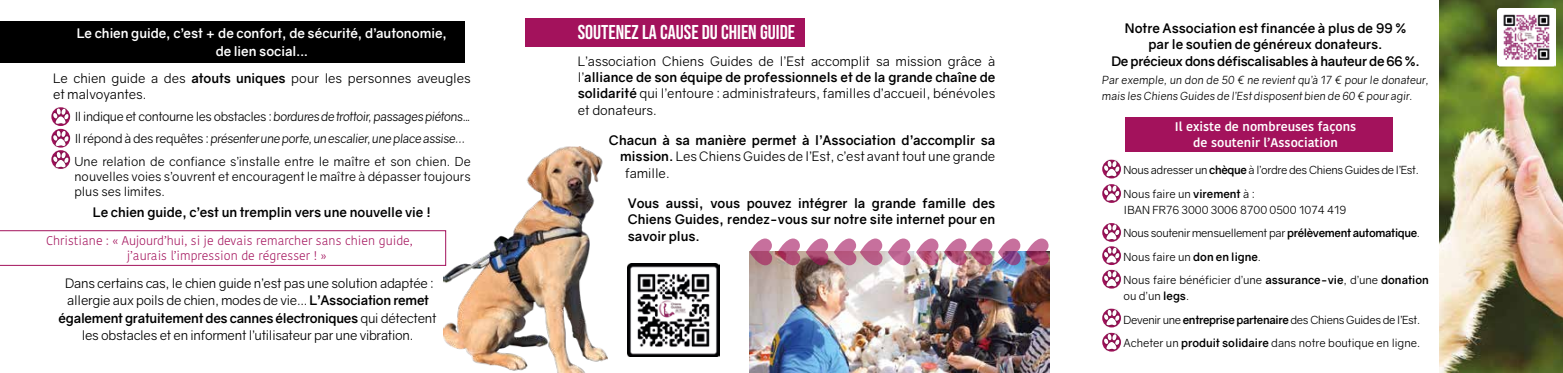
<style>
.page{position:relative;width:1563px;height:373px;background:#fff}
.page>*{position:absolute;margin:0;border:0;box-sizing:border-box;transform-origin:0 0}
.t1{font:20px "Bebas Neue";color:#fff}
.t2{font:13.12px/16.2px "Gravity";letter-spacing:-.01em;color:#000}
.t3{font:700 13.12px/16.2px "Gravity";color:#000;text-align:justify}
.t4{font:700 13.12px/17.5px "Gravity";color:#fff;text-align:center}
.t5{font:12.5px/22.1px "Gravity";letter-spacing:.005em;color:#000}
.t6{font:300 12.5px/15px "Kohinoor Bangla";color:#a3125c;text-align:center}
.t7{font:600 12.5px/16.2px "Kohinoor Bangla";color:#fff;text-align:center}
.t8{font:11.25px/23.4px "Gravity";color:#000}
.t9{font:italic 11.25px/16.2px "Gravity";color:#000}
.t10{font:11.25px/23.4px "Gravity";letter-spacing:-.03em;color:#000}
.s1{font-weight:700}
.s2{font-style:italic}
</style>
<div class="page">
<div style="left:0;top:21px;width:465px;height:42px;background:#000"></div>
<div style="left:51px;top:106px;width:19px;height:20px;background:#000;opacity:.4"></div>
<svg style="left:53px;top:108px;width:16px;height:16px"></svg>
<div style="left:51px;top:128px;width:19px;height:20px;background:#000;opacity:.4"></div>
<div style="left:51px;top:150px;width:19px;height:19px;background:#000;opacity:.4"></div>
<svg style="left:53px;top:130px;width:16px;height:37px"></svg>
<svg style="left:0;top:230px;width:443px;height:35px"></svg>
<div style="left:1125px;top:117px;width:267px;height:35px;background:#a3125c"></div>
<div style="left:524px;top:19px;width:280px;height:28px;background:#a3125c"></div>
<img style="left:443px;top:146px;width:165px;height:226px">
<img style="left:627px;top:263px;width:92px;height:93px">
<img style="left:749px;top:251px;width:300px;height:121px">
<svg style="left:806px;top:238px;width:22px;height:27px"></svg>
<svg style="left:749px;top:238px;width:51px;height:27px"></svg>
<img style="left:834px;top:238px;width:215px;height:27px">
<img style="left:1439px;top:0;width:124px;height:372px">
<div style="left:1102px;top:159px;width:19px;height:19px;background:#000;opacity:.4"></div>
<svg style="left:1104px;top:160px;width:16px;height:16px"></svg>
<div style="left:1102px;top:183px;width:19px;height:19px;background:#000;opacity:.4"></div>
<svg style="left:1104px;top:185px;width:16px;height:15px"></svg>
<div style="left:1102px;top:222px;width:19px;height:19px;background:#000;opacity:.4"></div>
<svg style="left:1104px;top:223px;width:16px;height:16px"></svg>
<div style="left:1102px;top:245px;width:19px;height:19px;background:#000;opacity:.4"></div>
<svg style="left:1104px;top:247px;width:16px;height:15px"></svg>
<div style="left:1102px;top:268px;width:19px;height:20px;background:#000;opacity:.4"></div>
<svg style="left:1104px;top:270px;width:16px;height:16px"></svg>
<div style="left:1102px;top:307px;width:19px;height:20px;background:#000;opacity:.4"></div>
<svg style="left:1104px;top:309px;width:16px;height:16px"></svg>
<div style="left:1102px;top:331px;width:19px;height:20px;background:#000;opacity:.4"></div>
<svg style="left:1104px;top:333px;width:16px;height:16px"></svg>
<img style="left:1498px;top:8px;width:57px;height:59px">
<p class="t4" style="left:77px;top:25px;width:372px">Le chien guide, c’est + de confort, de sécurité, d’autonomie, de lien social...</p>
<p class="t2" style="left:53px;top:70px;width:419px">Le chien guide a des <span class="s1">atouts uniques</span> pour les personnes aveugles et malvoyantes.</p>
<p class="t5" style="left:74px;top:106px;width:398px">Il indique et contourne les obstacles : <span class="s2">bordures de trottoir, passages piétons...<br></span>Il répond à des requêtes : <span class="s2">présenter une porte, un escalier, une place assise…<br></span>Une relation de confiance s’installe entre le maître et son chien. De</p>
<p class="t5" style="left:74px;top:168px;width:398px;line-height:15px">nouvelles voies s’ouvrent et encouragent le maître à dépasser toujours plus ses limites.</p>
<p class="t3" style="left:93px;top:203px;width:340px">Le chien guide, c’est un tremplin vers une nouvelle vie !</p>
<p class="t6" style="left:46px;top:232px;width:368px">Christiane : « Aujourd’hui, si je devais remarcher sans chien guide, j’aurais l’impression de régresser ! »</p>
<p class="t2" style="left:59px;top:273px;width:379px;line-height:17.5px;text-align:center">Dans certains cas, le chien guide n’est pas une solution adaptée : allergie aux poils de chien, modes de vie... <span class="s1">L’Association remet également gratuitement des cannes électroniques</span> qui détectent les obstacles et en informent l’utilisateur par une vibration.</p>
<h1 class="t1" style="left:578px;top:21px;width:219px">SOUTENEZ LA CAUSE DU CHIEN GUIDE</h1>
<p class="t3" style="left:1111px;top:20px;width:310px;text-align:center">Notre Association est financée à plus de 99 %<br>par le soutien de généreux donateurs.<br>De précieux dons défiscalisables à hauteur de 66 %.</p>
<p class="t9" style="left:1102px;top:72px;width:328px">Par exemple, un don de 50 € ne revient qu’à 17 € pour le donateur, mais les Chiens Guides de l’Est disposent bien de 60 € pour agir.</p>
<p class="t7" style="left:1175px;top:118px;width:183px">Il existe de nombreuses façons de soutenir l’Association</p>
<p class="t10" style="left:1123px;top:158px;width:297px">Nous adresser un <span class="s1">chèque</span> à l’ordre des Chiens Guides de l’Est.<br>Nous faire un <span class="s1">virement</span> à :</p>
<p class="t8" style="left:1123px;top:198px;width:307px">IBAN FR76 3000 3006 8700 0500 1074 419<br>Nous soutenir mensuellement par <span class="s1">prélèvement automatique</span>.<br>Nous faire un <span class="s1">don en ligne</span>.<br>Nous faire bénéficier d’une <span class="s1">assurance-vie</span>, d’une <span class="s1">donation</span></p>
<p class="t8" style="left:1123px;top:284px;width:298px">ou d’un <span class="s1">legs</span>.<br>Devenir une <span class="s1">entreprise partenaire</span> des Chiens Guides de l’Est.<br>Acheter un <span class="s1">produit solidaire</span> dans notre boutique en ligne.</p>
<p class="t2" style="left:578px;top:53px;width:419px;text-align:justify">L’association Chiens Guides de l’Est accomplit sa mission grâce à l’<span class="s1">alliance de son équipe de professionnels et de la grande chaîne de solidarité</span> qui l’entoure : administrateurs, familles d’accueil, bénévoles et donateurs.</p>
<p class="t3" style="left:609px;top:132px;width:388px">Chacun à sa manière permet à l’Association d’accomplir sa</p>
<p class="t2" style="left:620px;top:148px;width:377px"><span class="s1">mission.</span> Les Chiens Guides de l’Est, c’est avant tout une grande</p>
<p class="t2" style="left:625px;top:164px;width:46px">famille.</p>
<p class="t3" style="left:628px;top:195px;width:369px">Vous aussi, vous pouvez intégrer la grande famille des Chiens Guides, rendez-vous sur notre site internet pour en savoir plus.</p>
</div>
